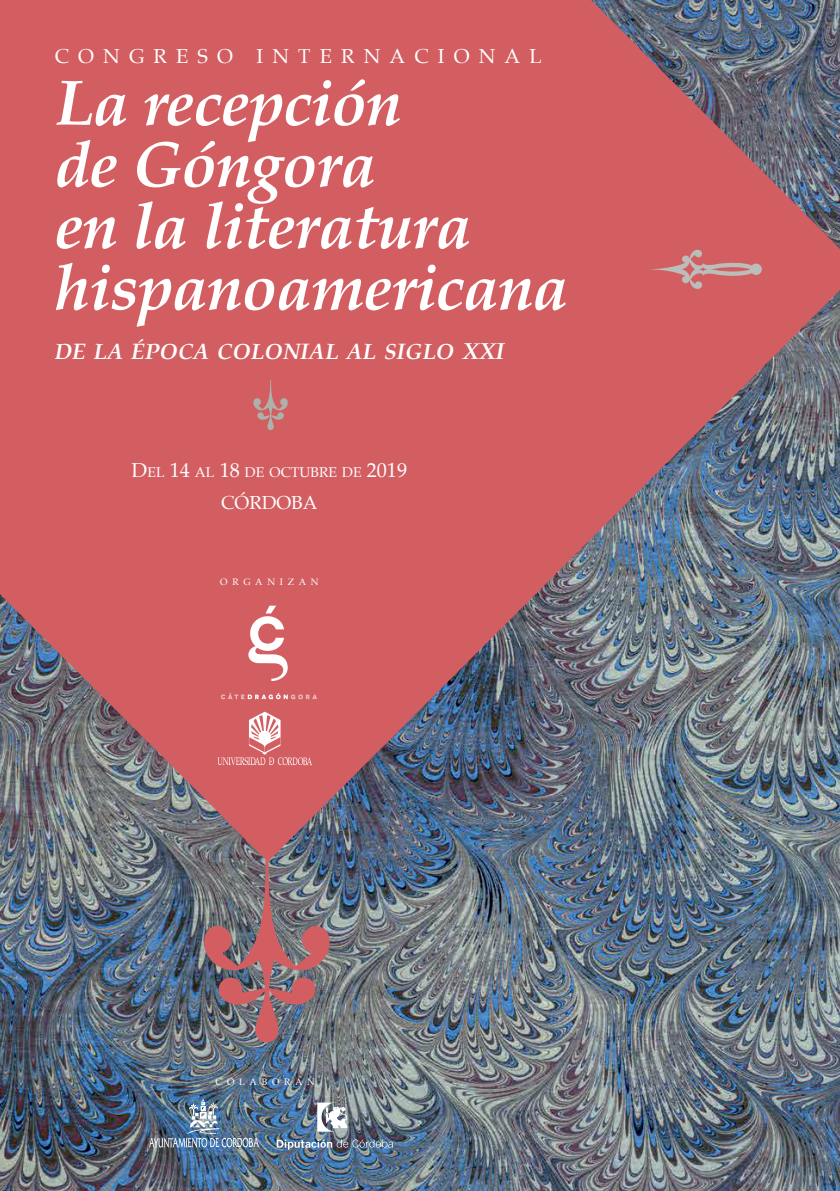
<style>
.page{position:relative;width:840px;height:1191px;background:#fff}
.page>*{position:absolute;margin:0;border:0;box-sizing:border-box;transform-origin:0 0}
.t1{font:italic 700 64.4px/61.4px "Palatino";letter-spacing:-.015em;color:#fff}
.t2{font:italic 700 22.2px "Palatino";color:#fff}
.t3{font:20.2px "Palatino";letter-spacing:.45em;color:#fff}
.t4{font:18.8px "Palatino";color:#fff}
.t5{font:14.2px "Palatino";color:#fff}
.t6{font:9.4px "Palatino";letter-spacing:.5em;color:#fff}
.s1{font-size:23px}
.s2{font-size:20.2px}
</style>
<div class="page">
<img style="left:0;top:861px;width:839px;height:330px">
<img style="left:0;top:0;width:839px;height:861px">
<svg style="left:248px;top:605px;width:39px;height:76px"></svg>
<svg style="left:221px;top:693px;width:96px;height:6px"></svg>
<svg style="left:217px;top:711px;width:95px;height:54px;background:#da787b"></svg>
<img style="left:149px;top:1098px;width:110px;height:49px">
<svg style="left:276px;top:1139px;width:117px;height:10px"></svg>
<svg style="left:317px;top:1102px;width:30px;height:29px"></svg>
<svg style="left:645px;top:250px;width:116px;height:39px;background:#cd7376"></svg>
<svg style="left:253px;top:379px;width:35px;height:51px;background:#c97273"></svg>
<img style="left:203px;top:858px;width:127px;height:184px">
<p class="t3" style="left:55px;top:40px;width:488px">CONGRESO INTERNACIONAL</p>
<p class="t1" style="left:55px;top:72px;width:515px">La recepción<br>de Góngora<br>en la literatura hispanoamericana</p>
<p class="t2" style="left:55px;top:333px;width:451px">DE LA ÉPOCA COLONIAL AL SIGLO <span class="s1">XXI</span></p>
<p class="t5" style="left:132px;top:460px;width:277px"><span class="s2">D</span>EL <span class="s2">14</span> AL <span class="s2">18</span> DE OCTUBRE DE <span class="s2">2019</span></p>
<p class="t4" style="left:221px;top:487px;width:98px">CÓRDOBA</p>
<p class="t6" style="left:220px;top:574px;width:100px">ORGANIZAN</p>
<p class="t6" style="left:215px;top:1073px;width:101px">COLABORAN</p>
</div>
